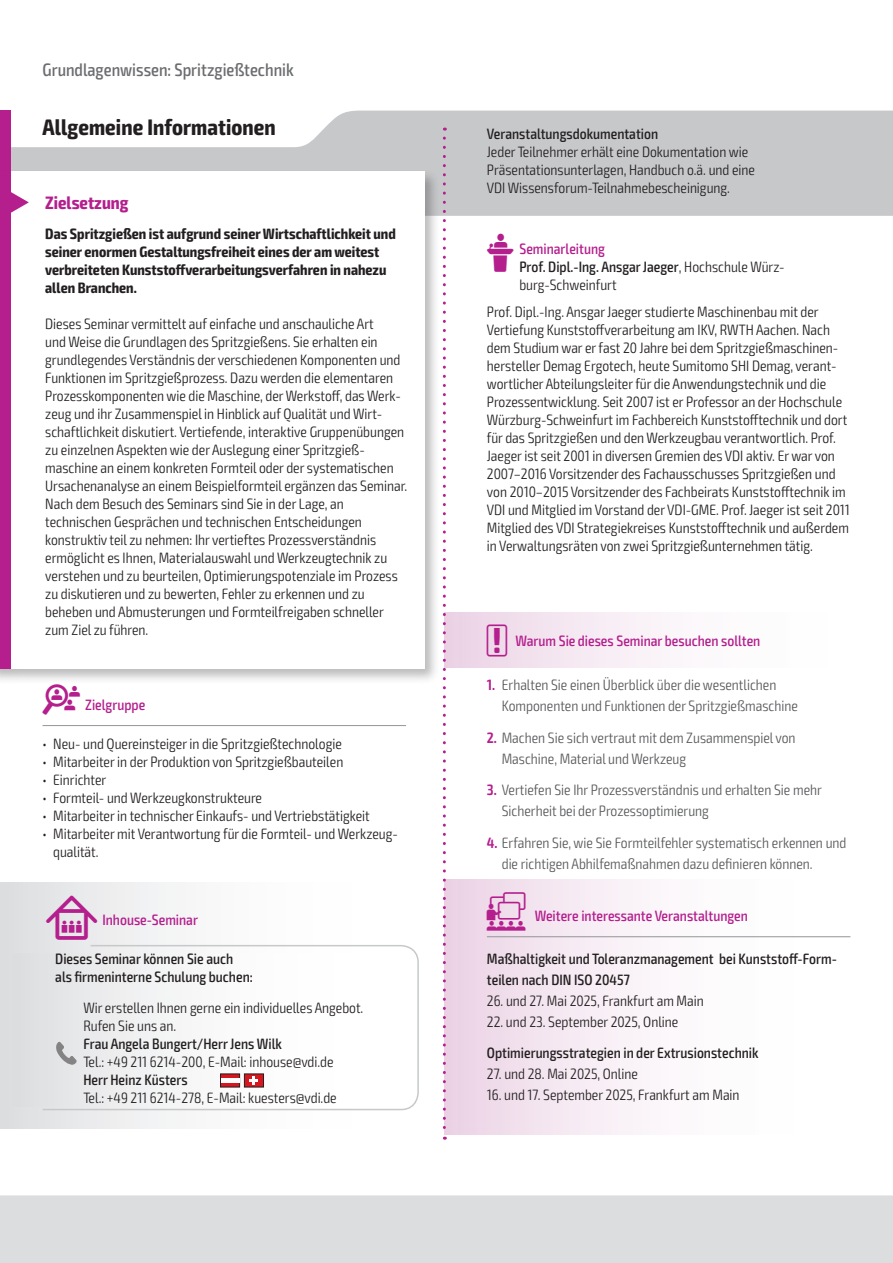
<style>
.page{position:relative;width:893px;height:1263px;background:#fff}
.page>*{position:absolute;margin:0;border:0;box-sizing:border-box;transform-origin:0 0}
.t1{font:700 condensed 22.5px "Exo 2";letter-spacing:.005em;color:#231f20}
.t2{font:500 condensed 18px "Exo 2";color:#6c6d70}
.t3{font:700 condensed 18px "Exo 2";color:#b41e8d}
.t4{font:300 condensed 15px/18px "Exo 2";color:#231f20}
.t5{font:300 condensed 15px/21px "Exo 2";color:#57585a}
.t6{font:500 condensed 15px/21px "Exo 2";color:#231f20}
.t7{font:700 condensed 15px/18px "Exo 2";color:#231f20}
.t8{font:500 condensed 15px "Exo 2";color:#b41e8d}
.s1{font-family:"VDI Iconset S4 A Regular";font-weight:400;font-stretch:normal}
.s2{font-family:"VDI Iconset S4 A Regular";font-weight:400;font-stretch:normal;font-size:15.45px}
.s3{font-family:"VDI Iconset S4 A Regular";font-weight:400;font-stretch:normal;color:#b41e8d}
.s4{font-weight:500;color:#b41e8d}
.s5{font-weight:500}
.s6{font-weight:600;color:#b41e8d}
.s7{font-family:"VDI Iconset S4 A Regular";font-weight:400;font-stretch:normal;font-size:19.5px}
</style>
<div class="page">
<div style="left:0;top:1195px;width:893px;height:68px;background:#dcdddf"></div>
<svg style="left:11px;top:111px;width:881px;height:105px;fill:#c7c8ca"></svg>
<hr style="left:892px;top:111px;width:1px;height:105px;background:#b41e8d">
<div style="left:0;top:111px;width:11px;height:63px;background:#b41e8d"></div>
<div style="left:444px;top:879px;width:406px;height:255px;background:linear-gradient(to right,#eed9e9,#fff)"></div>
<hr style="left:487px;top:936px;width:363px;height:1px;background:#939598">
<hr style="left:43px;top:725px;width:363px;height:1px;background:#939598">
<div style="left:0;top:168px;width:440px;height:516px;background:#231f20;opacity:.3"></div>
<div style="left:0;top:171px;width:424px;height:498px;background:#fff"></div>
<div style="left:0;top:171px;width:11px;height:498px;background:#b41e8d"></div>
<svg style="left:11px;top:192px;width:18px;height:21px"></svg>
<div style="left:444px;top:612px;width:406px;height:55px;background:linear-gradient(to right,#edd7e8,#fff)"></div>
<div style="left:0;top:882px;width:419px;height:247px;background:linear-gradient(to right,#e2e3e5,#fff)"></div>
<svg style="left:42px;top:944px;width:377px;height:167px"></svg>
<div style="left:13px;top:954px;width:382px;height:152px;background:linear-gradient(to right,#e3e3e5,#fff)"></div>
<svg style="left:220px;top:1073px;width:44px;height:14px"></svg>
<hr style="left:221px;top:1078px;width:18px;height:4px;background:#fff">
<svg style="left:56px;top:1042px;width:21px;height:23px"></svg>
<svg style="left:443px;top:138px;width:3px;height:1002px"></svg>
<p class="t2" style="left:43px;top:59px;width:253px">Grundlagenwissen: Spritzgießtechnik</p>
<h1 class="t1" style="left:43px;top:113px;width:235px">Allgemeine Informationen</h1>
<p class="t6" style="left:487px;top:124px;width:173px">Veranstaltungsdokumentation</p>
<p class="t4" style="left:487px;top:143px;width:270px">Jeder Teilnehmer erhält eine Dokumentation wie<br>Präsentationsunterlagen, Handbuch o.ä. und eine<br>VDI Wissensforum-Teilnahmebescheinigung.</p>
<p class="t3" style="left:45px;top:192px;width:85px">Zielsetzung</p>
<p class="t7" style="left:45px;top:225px;width:352px">Das Spritzgießen ist aufgrund seiner Wirtschaftlichkeit und seiner enormen Gestaltungsfreiheit eines der am weitest verbreiteten Kunststoffverarbeitungsverfahren in nahezu allen Branchen.</p>
<p class="t4" style="left:45px;top:315px;width:364px">Dieses Seminar vermittelt auf einfache und anschauliche Art<br>und Weise die Grundlagen des Spritzgießens. Sie erhalten ein grundlegendes Verständnis der verschiedenen Komponenten und Funktionen im Spritzgießprozess. Dazu werden die elementaren Prozesskomponenten wie die Maschine, der Werkstoff, das Werk&shy;zeug und ihr Zusammenspiel in Hinblick auf Qualität und Wirt&shy;schaftlichkeit diskutiert. Vertiefende, interaktive Gruppenübungen zu einzelnen Aspekten wie der Auslegung einer Spritzgieß&shy;maschine an einem konkreten Formteil oder der systematischen Ursachenanalyse an einem Beispielformteil ergänzen das Seminar.<br>Nach dem Besuch des Seminars sind Sie in der Lage, an technischen Gesprächen und technischen Entscheidungen konstruktiv teil zu nehmen: Ihr vertieftes Prozessverständnis ermöglicht es Ihnen, Materialauswahl und Werkzeugtechnik zu verstehen und zu beurteilen, Optimierungspotenziale im Prozess zu diskutieren und zu bewerten, Fehler zu erkennen und zu beheben und Abmusterungen und Formteilfreigaben schneller zum Ziel zu führen.</p>
<p class="t8" style="left:43px;top:696px;width:104px"><span class="s1">Z</span> Zielgruppe</p>
<p class="t4" style="left:43px;top:735px;width:301px">• Neu- und Quereinsteiger in die Spritzgießtechnologie</p>
<p class="t4" style="left:43px;top:753px;width:302px">• Mitarbeiter in der Produktion von Spritzgießbauteilen</p>
<p class="t4" style="left:43px;top:771px;width:65px">• Einrichter</p>
<p class="t4" style="left:43px;top:789px;width:221px">• Formteil- und Werkzeugkonstrukteure</p>
<p class="t4" style="left:43px;top:807px;width:329px">• Mitarbeiter in technischer Einkaufs- und Vertriebstätigkeit</p>
<p class="t4" style="left:53px;top:825px;width:346px;text-indent:-11px">• Mitarbeiter mit Verantwortung für die Formteil- und Werkzeug&shy;qualität.</p>
<p class="t8" style="left:46px;top:911px;width:153px"><span class="s2">I</span> Inhouse-Seminar</p>
<p class="t6" style="left:55px;top:950px;width:199px;line-height:18px">Dieses Seminar können Sie auch als firmeninterne Schulung buchen:</p>
<p class="t4" style="left:83px;top:999px;width:282px">Wir erstellen Ihnen gerne ein individuelles Angebot.<br>Rufen Sie uns an.</p>
<p class="t6" style="left:83px;top:1034px;width:200px">Frau Angela Bungert/Herr Jens Wilk</p>
<p class="t4" style="left:83px;top:1053px;width:252px">Tel.: +49 211 6214-200, E-Mail: inhouse@vdi.de</p>
<p class="t6" style="left:83px;top:1070px;width:106px">Herr Heinz Küsters</p>
<p class="t4" style="left:83px;top:1089px;width:255px">Tel.: +49 211 6214-278, E-Mail: kuesters@vdi.de</p>
<p class="t4" style="left:519px;top:240px;width:267px;text-indent:-33px"><span class="s3">L</span> <span class="s4">Seminarleitung<br></span><span class="s5">Prof. Dipl.-Ing. Ansgar Jaeger</span>, Hochschule Würz&shy;burg-Schweinfurt</p>
<p class="t4" style="left:487px;top:303px;width:364px">Prof. Dipl.-Ing. Ansgar Jaeger studierte Maschinenbau mit der Vertiefung Kunststoffverarbeitung am IKV, RWTH Aachen. Nach dem Studium war er fast 20 Jahre bei dem Spritzgießmaschinen&shy;hersteller Demag Ergotech, heute Sumitomo SHI Demag, verant&shy;wortlicher Abteilungsleiter für die Anwendungstechnik und die Prozessentwicklung. Seit 2007 ist er Professor an der Hochschule Würzburg-Schweinfurt im Fachbereich Kunststofftechnik und dort für das Spritzgießen und den Werkzeugbau verantwortlich. Prof.<br>Jaeger ist seit 2001 in diversen Gremien des VDI aktiv. Er war von 2007–2016 Vorsitzender des Fachausschusses Spritzgießen und von 2010–2015 Vorsitzender des Fachbeirats Kunststofftechnik im VDI und Mitglied im Vorstand der VDI-GME. Prof. Jaeger ist seit 2011<br>Mitglied des VDI Strategiekreises Kunststofftechnik und außerdem in Verwaltungsräten von zwei Spritzgießunternehmen tätig.</p>
<p class="t8" style="left:487px;top:632px;width:275px"><span class="s1">!</span> Warum Sie dieses Seminar besuchen sollten</p>
<p class="t5" style="left:502px;top:675px;width:298px;text-indent:-15px"><span class="s6">1.</span> Erhalten Sie einen Überblick über die wesentlichen<br>Komponenten und Funktionen der Spritzgießmaschine</p>
<p class="t5" style="left:502px;top:727px;width:295px;text-indent:-15px"><span class="s6">2.</span> Machen Sie sich vertraut mit dem Zusammenspiel von<br>Maschine, Material und Werkzeug</p>
<p class="t5" style="left:502px;top:780px;width:322px;text-indent:-15px"><span class="s6">3.</span> Vertiefen Sie Ihr Prozessverständnis und erhalten Sie mehr<br>Sicherheit bei der Prozessoptimierung</p>
<p class="t5" style="left:502px;top:832px;width:346px;text-indent:-15px"><span class="s6">4.</span> Erfahren Sie, wie Sie Formteilfehler systematisch erkennen und die richtigen Abhilfemaßnahmen dazu definieren können.</p>
<p class="t8" style="left:487px;top:907px;width:263px"><span class="s7">W</span> Weitere interessante Veranstaltungen</p>
<p class="t6" style="left:487px;top:948px;width:352px">Maßhaltigkeit und Toleranzmanagement bei Kunststoff-Form&shy;teilen nach DIN ISO 20457</p>
<p class="t4" style="left:487px;top:992px;width:218px">26. und 27. Mai 2025, Frankfurt am Main</p>
<p class="t4" style="left:487px;top:1013px;width:193px">22. und 23. September 2025, Online</p>
<p class="t6" style="left:487px;top:1043px;width:273px">Optimierungsstrategien in der Extrusionstechnik</p>
<p class="t4" style="left:487px;top:1065px;width:153px">27. und 28. Mai 2025, Online</p>
<p class="t4" style="left:487px;top:1086px;width:254px">16. und 17. September 2025, Frankfurt am Main</p>
</div>
